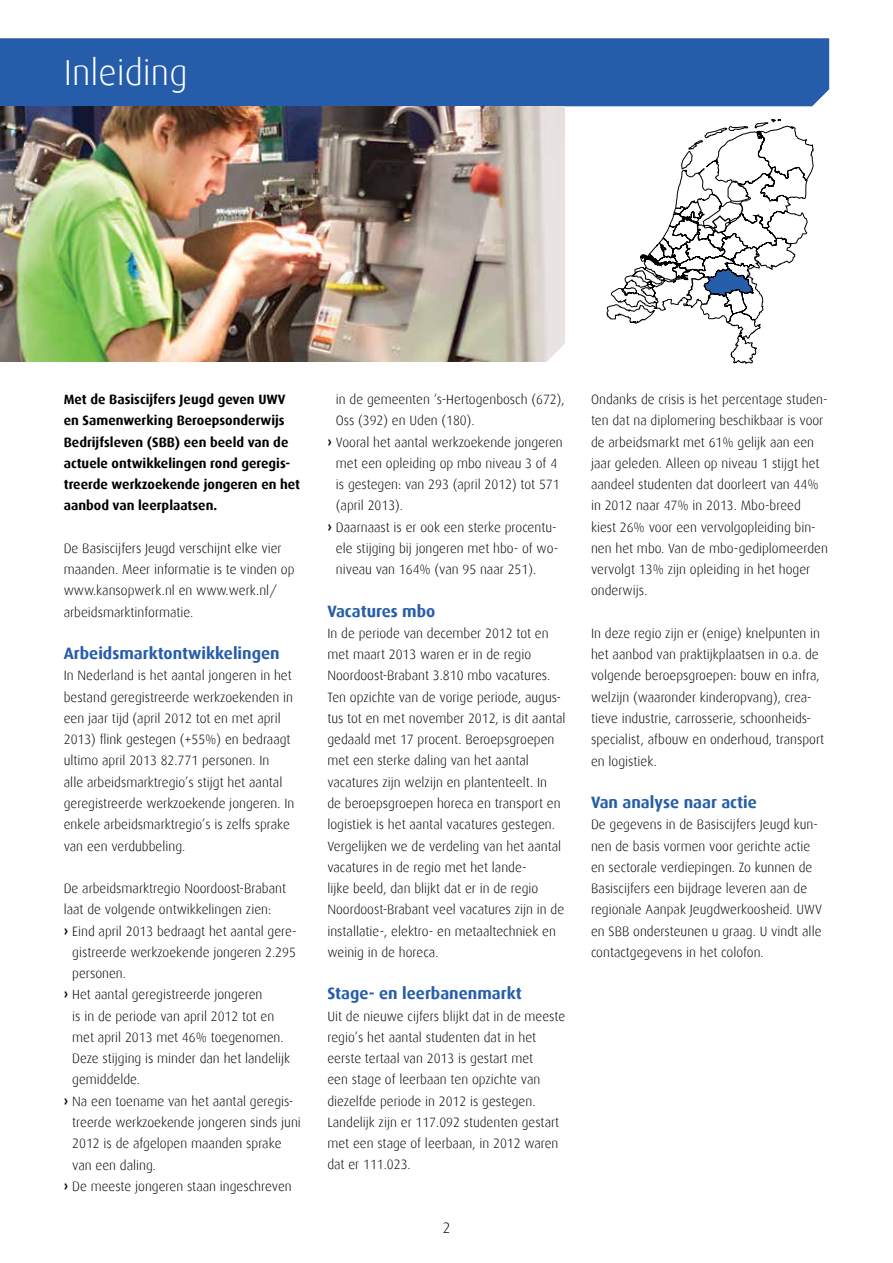
<style>
.page{position:relative;width:893px;height:1263px;background:#fff}
.page>*{position:absolute;margin:0;border:0;box-sizing:border-box;transform-origin:0 0}
.t1{font:300 36px "Dax";color:#fff}
.t2{font:700 16.5px "Dax";color:#265daa}
.t3{font:300 15px "Dax";color:#000}
.t4{font:300 13.5px/21.3px "Dax";color:#000}
.t5{font:700 13.5px/21.3px "Dax";color:#000}
.s1{font-weight:700}
</style>
<div class="page">
<div style="left:0;top:38px;width:829px;height:68px;background:#265daa"></div>
<img style="left:0;top:107px;width:565px;height:255px">
<svg style="left:546px;top:341px;width:19px;height:21px"></svg>
<svg style="left:607px;top:119px;width:206px;height:244px"></svg>
<h1 class="t1" style="left:64px;top:53px;width:125px">Inleiding</h1>
<p class="t5" style="left:64px;top:389px;width:238px">Met de Basiscijfers Jeugd geven UWV en Samenwerking Beroepsonderwijs Bedrijfsleven (SBB) een beeld van de actuele ontwikkelingen rond geregis&shy;treerde werkzoekende jongeren en het aanbod van leerplaatsen.</p>
<p class="t4" style="left:64px;top:538px;width:232px">De Basiscijfers Jeugd verschijnt elke vier maanden. Meer informatie is te vinden op www.kansopwerk.nl en www.werk.nl/ arbeidsmarktinformatie.</p>
<p class="t2" style="left:64px;top:644px;width:217px">Arbeidsmarktontwikkelingen</p>
<p class="t4" style="left:64px;top:665px;width:232px">In Nederland is het aantal jongeren in het bestand geregistreerde werkzoekenden in een jaar tijd (april 2012 tot en met april 2013) flink gestegen (+55%) en bedraagt ultimo april 2013 82.771 personen. In<br>alle arbeidsmarktregio’s stijgt het aantal geregistreerde werkzoekende jongeren. In enkele arbeidsmarktregio’s is zelfs sprake van een verdubbeling.</p>
<p class="t4" style="left:64px;top:878px;width:224px">De arbeidsmarktregio Noordoost-Brabant</p>
<p class="t4" style="left:64px;top:899px;width:209px">laat de volgende ontwikkelingen zien:</p>
<p class="t4" style="left:64px;top:920px;width:235px"><span class="s1">›</span> Eind april 2013 bedraagt het aantal gere-</p>
<p class="t4" style="left:72px;top:942px;width:225px">gistreerde werkzoekende jongeren 2.295</p>
<p class="t4" style="left:72px;top:963px;width:55px">personen.</p>
<p class="t4" style="left:64px;top:984px;width:200px"><span class="s1">›</span> Het aantal geregistreerde jongeren</p>
<p class="t4" style="left:72px;top:1005px;width:204px">is in de periode van april 2012 tot en</p>
<p class="t4" style="left:72px;top:1027px;width:213px">met april 2013 met 46% toegenomen.</p>
<p class="t4" style="left:72px;top:1048px;width:219px">Deze stijging is minder dan het landelijk</p>
<p class="t4" style="left:72px;top:1069px;width:69px">gemiddelde.</p>
<p class="t4" style="left:64px;top:1090px;width:231px"><span class="s1">›</span> Na een toename van het aantal geregis-</p>
<p class="t4" style="left:72px;top:1112px;width:230px">treerde werkzoekende jongeren sinds juni</p>
<p class="t4" style="left:72px;top:1133px;width:211px">2012 is de afgelopen maanden sprake</p>
<p class="t4" style="left:72px;top:1154px;width:85px">van een daling.</p>
<p class="t4" style="left:64px;top:1175px;width:229px"><span class="s1">›</span> De meeste jongeren staan ingeschreven</p>
<p class="t4" style="left:336px;top:389px;width:230px">in de gemeenten ‘s-Hertogenbosch (672),</p>
<p class="t4" style="left:336px;top:410px;width:140px">Oss (392) en Uden (180).</p>
<p class="t4" style="left:327px;top:431px;width:237px"><span class="s1">›</span> Vooral het aantal werkzoekende jongeren</p>
<p class="t4" style="left:336px;top:453px;width:223px">met een opleiding op mbo niveau 3 of 4</p>
<p class="t4" style="left:336px;top:474px;width:225px">is gestegen: van 293 (april 2012) tot 571</p>
<p class="t4" style="left:336px;top:495px;width:69px">(april 2013).</p>
<p class="t4" style="left:327px;top:516px;width:231px"><span class="s1">›</span> Daarnaast is er ook een sterke procentu-</p>
<p class="t4" style="left:336px;top:538px;width:224px">ele stijging bij jongeren met hbo- of wo-</p>
<p class="t4" style="left:336px;top:559px;width:202px">niveau van 164% (van 95 naar 251).</p>
<p class="t2" style="left:327px;top:602px;width:109px">Vacatures mbo</p>
<p class="t4" style="left:327px;top:623px;width:240px">In de periode van december 2012 tot en met maart 2013 waren er in de regio Noordoost-Brabant 3.810 mbo vacatures.<br>Ten opzichte van de vorige periode, augus&shy;tus tot en met november 2012, is dit aantal gedaald met 17 procent. Beroepsgroepen met een sterke daling van het aantal vacatures zijn welzijn en plantenteelt. In<br>de beroepsgroepen horeca en transport en logistiek is het aantal vacatures gestegen.<br>Vergelijken we de verdeling van het aantal vacatures in de regio met het lande-<br>lijke beeld, dan blijkt dat er in de regio Noordoost-Brabant veel vacatures zijn in de installatie-, elektro- en metaaltechniek en weinig in de horeca.</p>
<p class="t2" style="left:327px;top:984px;width:196px">Stage- en leerbanenmarkt</p>
<p class="t4" style="left:327px;top:1005px;width:239px">Uit de nieuwe cijfers blijkt dat in de meeste regio’s het aantal studenten dat in het eerste tertaal van 2013 is gestart met<br>een stage of leerbaan ten opzichte van diezelfde periode in 2012 is gestegen.<br>Landelijk zijn er 117.092 studenten gestart met een stage of leerbaan, in 2012 waren dat er 111.023.</p>
<p class="t3" style="left:443px;top:1220px;width:9px">2</p>
<p class="t4" style="left:591px;top:389px;width:238px">Ondanks de crisis is het percentage studen&shy;ten dat na diplomering beschikbaar is voor de arbeidsmarkt met 61% gelijk aan een jaar geleden. Alleen op niveau 1 stijgt het aandeel studenten dat doorleert van 44% in 2012 naar 47% in 2013. Mbo-breed kiest 26% voor een vervolgopleiding bin&shy;nen het mbo. Van de mbo-gediplomeerden vervolgt 13% zijn opleiding in het hoger onderwijs.</p>
<p class="t4" style="left:591px;top:623px;width:235px">In deze regio zijn er (enige) knelpunten in het aanbod van praktijkplaatsen in o.a. de volgende beroepsgroepen: bouw en infra, welzijn (waaronder kinderopvang), crea&shy;tieve industrie, carrosserie, schoonheids&shy;specialist, afbouw en onderhoud, transport en logistiek.</p>
<p class="t2" style="left:591px;top:793px;width:167px">Van analyse naar actie</p>
<p class="t4" style="left:591px;top:814px;width:232px">De gegevens in de Basiscijfers Jeugd kun&shy;nen de basis vormen voor gerichte actie en sectorale verdiepingen. Zo kunnen de Basiscijfers een bijdrage leveren aan de regionale Aanpak Jeugdwerkoosheid. UWV en SBB ondersteunen u graag. U vindt alle contactgegevens in het colofon.</p>
</div>
